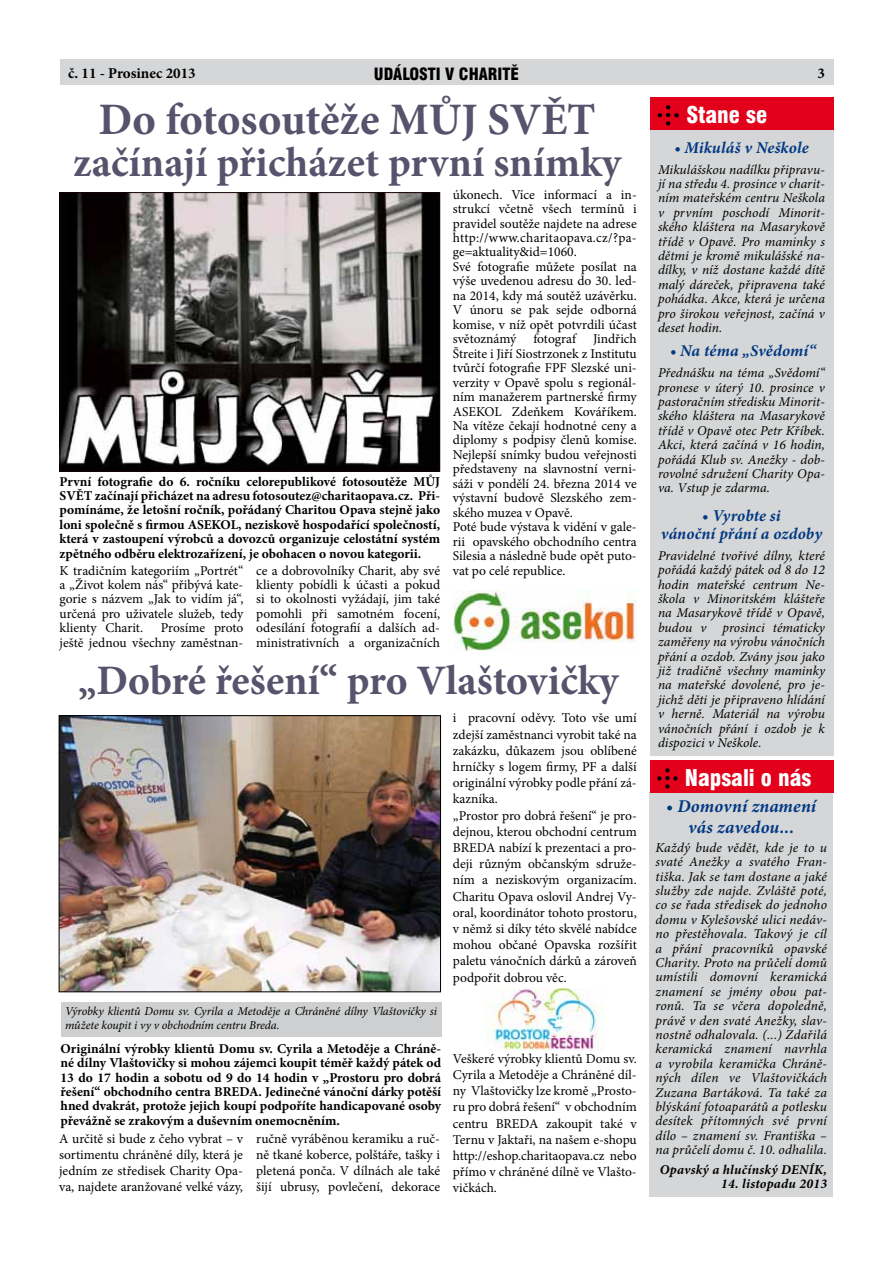
<style>
.page{position:relative;width:893px;height:1263px;background:#fff}
.page>*{position:absolute;margin:0;border:0;box-sizing:border-box;transform-origin:0 0}
.t1{font:700 45px "Minion Pro";color:#58526c}
.t2{font:700 42px "Minion Pro";color:#58526c}
.t3{font:900 condensed 22.5px "Swiss 721 BTCE";color:#fff}
.t4{font:italic 700 18px/21px "Minion Pro";letter-spacing:.01em;color:#003882;text-align:center}
.t5{font:italic 700 16.5px/18px "Minion Pro";letter-spacing:.005em;color:#003882;text-align:center}
.t6{font:900 condensed 16.5px "Swiss 721 BTCE";color:#000}
.t7{font:700 15px "Minion Pro";color:#000}
.t8{font:13.5px/14.4px "Minion Pro";color:#000;text-align:justify}
.t9{font:italic 13.5px/14.4px "Minion Pro";letter-spacing:.005em;color:#000;text-align:justify}
.t10{font:700 13.5px/14.4px "Minion Pro";color:#000;text-align:justify}
.t11{font:italic 700 13.5px "Minion Pro";letter-spacing:.02em;color:#000}
.t12{font:italic 12px/14.4px "Minion Pro";letter-spacing:-.01em;color:#000}
.s1{font-size:39px}
</style>
<div class="page">
<div style="left:649px;top:108px;width:184px;height:648px;background:#d5d6d7"></div>
<div style="left:649px;top:97px;width:184px;height:32px;background:#e2001a"></div>
<svg style="left:658px;top:105px;width:21px;height:20px"></svg>
<div style="left:60px;top:60px;width:773px;height:25px;background:#d5d6d7"></div>
<div style="left:649px;top:792px;width:184px;height:404px;background:#d5d6d7"></div>
<div style="left:649px;top:760px;width:184px;height:32px;background:#e2001a"></div>
<svg style="left:657px;top:768px;width:20px;height:20px"></svg>
<img style="left:62px;top:194px;width:376px;height:275px">
<div style="left:60px;top:192px;width:380px;height:279px;border:1px solid #160405"></div>
<img style="left:61px;top:717px;width:378px;height:273px">
<div style="left:59px;top:715px;width:382px;height:277px;border:1px solid #000"></div>
<img style="left:453px;top:591px;width:183px;height:59px">
<div style="left:61px;top:1002px;width:380px;height:34px;background:#cecfd0"></div>
<img style="left:486px;top:988px;width:118px;height:62px">
<p class="t7" style="left:68px;top:62px;width:129px">č. 11 - Prosinec 2013</p>
<p class="t6" style="left:374px;top:63px;width:10px">UDÁL</p>
<p class="t6" style="left:409px;top:63px;width:102px">OSTI V CHARITĚ</p>
<p class="t7" style="left:817px;top:62px;width:9px">3</p>
<h1 class="t1" style="left:98px;top:88px;width:499px">Do fotosoutěže MŮJ SVĚT</h1>
<h2 class="t2" style="left:73px;top:133px;width:549px">začínají přicházet první snímky</h2>
<h3 class="t3" style="left:686px;top:99px;width:82px">Stane se</h3>
<p class="t5" style="left:674px;top:138px;width:136px">• Mikuláš v Neškole</p>
<p class="t9" style="left:658px;top:162px;width:168px">Mikulášskou nadílku připravu&shy;jí na středu 4. prosince v charit&shy;ním mateřském centru Neškola v prvním poschodí Minorit&shy;ského kláštera na Masarykově třídě v Opavě. Pro maminky s dětmi je kromě mikulášské na&shy;dílky, v níž dostane každé dítě malý dáreček, připravena také pohádka. Akce, která je určena pro širokou veřejnost, začíná v deset hodin.</p>
<p class="t5" style="left:670px;top:342px;width:148px">• Na téma „Svědomí“</p>
<p class="t9" style="left:658px;top:366px;width:168px">Přednášku na téma „Svědomí“ pronese v úterý 10. prosince v pastoračním středisku Minorit&shy;ského kláštera na Masarykově třídě v Opavě otec Petr Kříbek.<br>Akci, která začíná v 16 hodin, pořádá Klub sv. Anežky - dob&shy;rovolné sdružení Charity Opa&shy;va. Vstup je zdarma.</p>
<p class="t5" style="left:661px;top:506px;width:163px">• Vyrobte si<br>vánoční přání a ozdoby</p>
<p class="t9" style="left:658px;top:548px;width:168px">Pravidelné tvořivé dílny, které pořádá každý pátek od 8 do 12 hodin mateřské centrum Ne&shy;škola v Minoritském klášteře na Masarykově třídě v Opavě, budou v prosinci tématicky zaměřeny na výrobu vánočních přání a ozdob. Zvány jsou jako již tradičně všechny maminky na mateřské dovolené, pro je&shy;jichž děti je připraveno hlídání v herně. Materiál na výrobu vánočních přání i ozdob je k dispozici v Neškole.</p>
<p class="t8" style="left:453px;top:187px;width:185px;text-align:left">úkonech. Více informací a in&shy;strukcí včetně všech termínů i pravidel soutěže najdete na adrese http://www.charitaopava.cz/?pa&shy;ge=aktuality&amp;id=1060.<br>Své fotografie můžete posílat na výše uvedenou adresu do 30. led&shy;na 2014, kdy má soutěž uzávěrku.<br>V únoru se pak sejde odborná komise, v níž opět potvrdili účast světoznámý</p>
<p class="t8" style="left:453px;top:332px;width:185px;text-align:left;text-indent:140px">Jindřich<br>Štreite i Jiří Siostrzonek z Institutu tvůrčí fotografie FPF Slezské uni&shy;verzity v Opavě spolu s regionál&shy;ním manažerem partnerské firmy<br>ASEKOL Zdeňkem Kováříkem.<br>Na vítěze čekají hodnotné ceny a diplomy s podpisy členů komise.<br>Nejlepší snímky budou veřejnosti představeny na slavnostní verni&shy;sáži v pondělí 24. března 2014 ve výstavní budově Slezského zem&shy;ského muzea v Opavě.<br>Poté bude výstava k vidění v gale&shy;rii opavského obchodního centra<br>Silesia a následně bude opět puto&shy;vat po celé republice.</p>
<p class="t8" style="left:533px;top:332px;width:44px">fotograf</p>
<p class="t10" style="left:60px;top:474px;width:382px">První fotografie do 6. ročníku celorepublikové fotosoutěže MŮJ SVĚT začínají přicházet na adresu fotosoutez@charitaopava.cz. Při&shy;pomínáme, že letošní ročník, pořádaný Charitou Opava stejně jako loni společně s firmou ASEKOL, neziskově hospodařící společností, která v zastoupení výrobců a dovozců organizuje celostátní systém zpětného odběru elektrozařízení, je obohacen o novou kategorii.</p>
<p class="t8" style="left:60px;top:563px;width:185px">K tradičním kategoriím „Portrét“ a „Život kolem nás“ přibývá kate&shy;gorie s názvem „Jak to vidím já“, určená pro uživatele služeb, tedy klienty Charit.</p>
<p class="t8" style="left:256px;top:563px;width:185px">ce a dobrovolníky Charit, aby své klienty pobídli k účasti a pokud si to okolnosti vyžádají, jim také pomohli při samotném focení, odesílání fotografií a dalších ad&shy;ministrativních a organizačních</p>
<p class="t8" style="left:60px;top:621px;width:185px;text-align:right">Prosíme proto<br>ještě jednou všechny zaměstnan-</p>
<h2 class="t2" style="left:78px;top:651px;width:542px"><span class="s1">„</span>Dobré řešení“ pro Vlaštovičky</h2>
<p class="t8" style="left:453px;top:710px;width:185px;line-height:16.2px;text-align:left">i pracovní oděvy. Toto vše umí zdejší zaměstnanci vyrobit také na zakázku, důkazem jsou oblíbené hrníčky s logem firmy, PF a další originální výrobky podle přání zá&shy;kazníka.<br>„Prostor pro dobrá řešení“ je pro&shy;dejnou, kterou obchodní centrum<br>BREDA nabízí k prezentaci a pro&shy;deji různým občanským sdruže&shy;ním a neziskovým organizacím.<br>Charitu Opava oslovil Andrej Vy&shy;oral, koordinátor tohoto prostoru, v němž si díky této skvělé nabídce mohou občané Opavska rozšířit paletu vánočních dárků a zároveň podpořit dobrou věc.</p>
<h3 class="t3" style="left:685px;top:762px;width:128px">Napsali o nás</h3>
<h3 class="t4" style="left:666px;top:795px;width:151px">• Domovní znamení vás zavedou...</h3>
<p class="t9" style="left:655px;top:840px;width:173px">Každý bude vědět, kde je to u svaté Anežky a svatého Fran&shy;tiška. Jak se tam dostane a jaké služby zde najde. Zvláště poté, co se řada středisek do jednoho domu v Kylešovské ulici nedáv&shy;no přestěhovala. Takový je cíl a přání pracovníků opavské Charity. Proto na průčelí domů umístili domovní keramická znamení se jmény obou pat&shy;ronů. Ta se včera dopoledně, právě v den svaté Anežky, slav&shy;nostně odhalovala. (...) Zdařilá keramická znamení navrhla a vyrobila keramička Chráně&shy;ných dílen ve Vlaštovičkách Zuzana Bartáková. Ta také za blýskání fotoaparátů a potlesku desítek přítomných své první dílo – znamení sv. Františka – na průčelí domu č. 10. odhalila.</p>
<p class="t12" style="left:65px;top:1004px;width:374px">Výrobky klientů Domu sv. Cyrila a Metoděje a Chráněné dílny Vlaštovičky si můžete koupit i vy v obchodním centru Breda.</p>
<p class="t10" style="left:61px;top:1041px;width:382px">Originální výrobky klientů Domu sv. Cyrila a Metoděje a Chráně&shy;né dílny Vlaštovičky si mohou zájemci koupit téměř každý pátek od 13 do 17 hodin a sobotu od 9 do 14 hodin v „Prostoru pro dobrá řešení“ obchodního centra BREDA. Jedinečné vánoční dárky potěší hned dvakrát, protože jejich koupí podpoříte handicapované osoby převážně se zrakovým a duševním onemocněním.</p>
<p class="t8" style="left:256px;top:1130px;width:185px;line-height:16.2px">ručně vyráběnou keramiku a ruč&shy;ně tkané koberce, polštáře, tašky i pletená ponča. V dílnách ale také šijí ubrusy, povlečení, dekorace</p>
<p class="t8" style="left:453px;top:1050px;width:185px;line-height:16.2px">Veškeré výrobky klientů Domu sv.<br>Cyrila a Metoděje a Chráněné díl&shy;ny Vlaštovičky lze kromě „Prosto&shy;ru pro dobrá řešení“ v obchodním centru BREDA zakoupit také v Ternu v Jaktaři, na našem e-shopu http://eshop.charitaopava.cz nebo přímo v chráněné dílně ve Vlašto&shy;vičkách.</p>
<p class="t8" style="left:59px;top:1130px;width:185px;line-height:16.2px">A určitě si bude z čeho vybrat – v sortimentu chráněné díly, která je jedním ze středisek Charity Opa&shy;va, najdete aranžované velké vázy,</p>
<p class="t11" style="left:660px;top:1160px;width:169px">Opavský a hlučínský DENÍK,</p>
<p class="t11" style="left:721px;top:1174px;width:107px">14. listopadu 2013</p>
</div>
